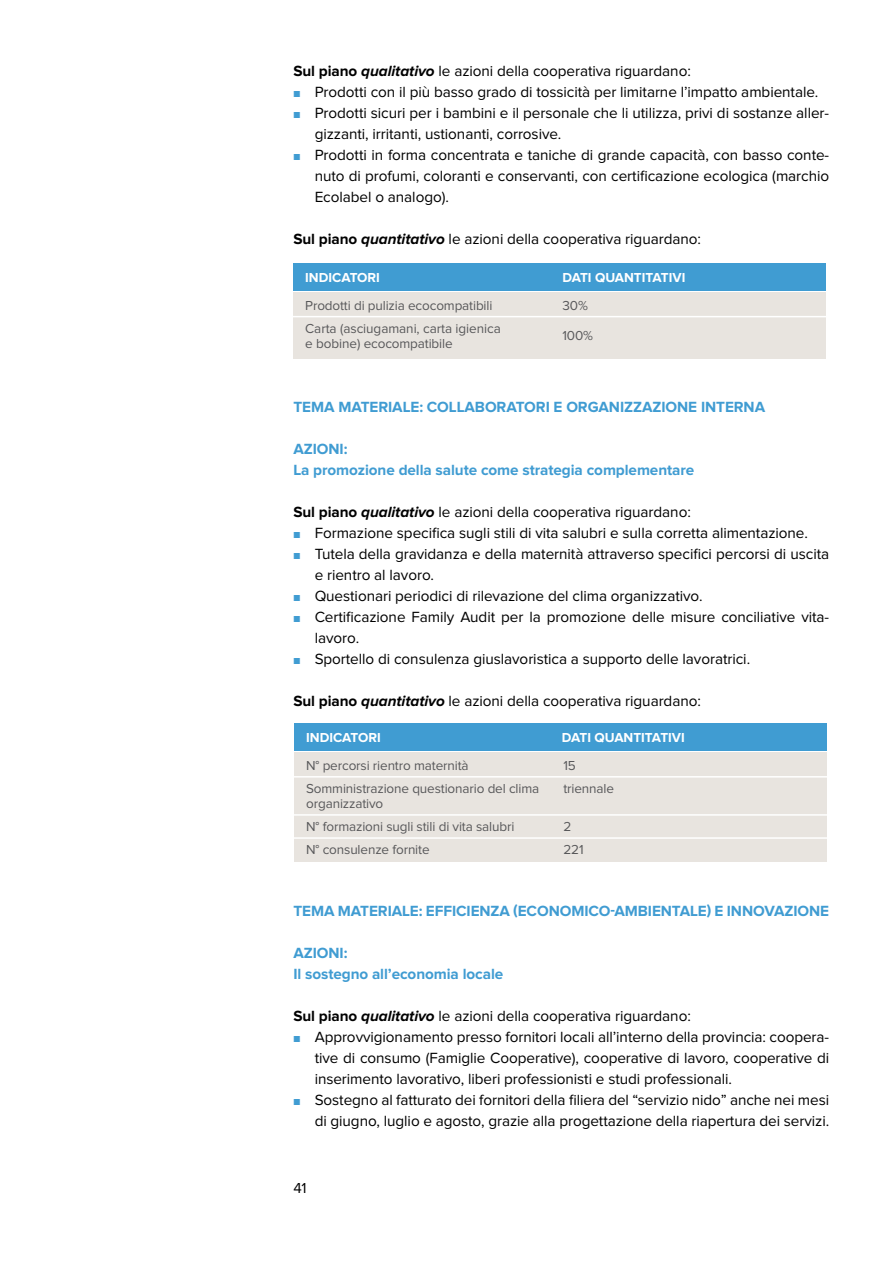
<style>
.page{position:relative;width:893px;height:1263px;background:#fff}
.page>*{position:absolute;margin:0;border:0;box-sizing:border-box;transform-origin:0 0}
.t1{font:15.3px/21px "Proxima Nova";letter-spacing:-.005em;color:#000}
.t2{font:700 15.3px/21px "Proxima Nova";letter-spacing:-.005em;color:#409cd2}
.t3{font:15px "Proxima Nova";color:#000}
.t4{font:13.5px/23.1px "Proxima Nova";letter-spacing:-.01em;color:#58585a}
.t5{font:700 13.5px "Proxima Nova";color:#fff}
.s1{font-weight:700}
.s2{font-weight:700;font-style:italic}
.s3{font-size:10.5px;color:#409cd2}
</style>
<div class="page">
<div style="left:294px;top:724px;width:533px;height:27px;background:#409cd2"></div>
<div style="left:294px;top:752px;width:533px;height:110px;background:#e8e4df"></div>
<hr style="left:293px;top:776px;width:539px;height:1px;background:#fff">
<hr style="left:293px;top:814px;width:539px;height:2px;background:#fff">
<hr style="left:293px;top:837px;width:539px;height:2px;background:#fff">
<div style="left:293px;top:263px;width:533px;height:28px;background:#409cd2"></div>
<div style="left:293px;top:292px;width:533px;height:67px;background:#e8e4df"></div>
<hr style="left:292px;top:316px;width:539px;height:1px;background:#fff">
<p class="t1" style="left:293px;top:61px;width:399px"><span class="s1">Sul piano</span> <span class="s2">qualitativo</span> le azioni della cooperativa riguardano:</p>
<p class="t1" style="left:293px;top:82px;width:526px"><span class="s3">■</span> Prodotti con il più basso grado di tossicità per limitarne l’impatto ambientale.</p>
<p class="t1" style="left:315px;top:103px;width:516px;text-indent:-21px"><span class="s3">■</span> Prodotti sicuri per i bambini e il personale che li utilizza, privi di sostanze aller&shy;gizzanti, irritanti, ustionanti, corrosive.</p>
<p class="t1" style="left:315px;top:145px;width:516px;text-align:justify;text-indent:-21px"><span class="s3">■</span> Prodotti in forma concentrata e taniche di grande capacità, con basso conte&shy;nuto di profumi, coloranti e conservanti, con certificazione ecologica (marchio Ecolabel o analogo).</p>
<p class="t1" style="left:293px;top:229px;width:409px"><span class="s1">Sul piano</span> <span class="s2">quantitativo</span> le azioni della cooperativa riguardano:</p>
<p class="t5" style="left:305px;top:271px;width:76px">INDICATORI</p>
<p class="t5" style="left:562px;top:271px;width:124px">DATI QUANTITATIVI</p>
<p class="t4" style="left:305px;top:294px;width:189px">Prodotti di pulizia ecocompatibili</p>
<p class="t4" style="left:562px;top:294px;width:27px">30%</p>
<p class="t4" style="left:305px;top:317px;width:197px">Carta (asciugamani, carta igienica</p>
<p class="t4" style="left:562px;top:325px;width:32px">100%</p>
<p class="t4" style="left:305px;top:332px;width:149px">e bobine) ecocompatibile</p>
<p class="t2" style="left:293px;top:397px;width:473px">TEMA MATERIALE: COLLABORATORI E ORGANIZZAZIONE INTERNA</p>
<p class="t2" style="left:293px;top:439px;width:402px">AZIONI:<br>La promozione della salute come strategia complementare</p>
<p class="t1" style="left:293px;top:502px;width:399px"><span class="s1">Sul piano</span> <span class="s2">qualitativo</span> le azioni della cooperativa riguardano:</p>
<p class="t1" style="left:293px;top:523px;width:516px"><span class="s3">■</span> Formazione specifica sugli stili di vita salubri e sulla corretta alimentazione.</p>
<p class="t1" style="left:315px;top:544px;width:516px;text-indent:-21px"><span class="s3">■</span> Tutela della gravidanza e della maternità attraverso specifici percorsi di uscita e rientro al lavoro.</p>
<p class="t1" style="left:293px;top:586px;width:411px"><span class="s3">■</span> Questionari periodici di rilevazione del clima organizzativo.</p>
<p class="t1" style="left:315px;top:607px;width:516px;text-indent:-21px"><span class="s3">■</span> Certificazione Family Audit per la promozione delle misure conciliative vita&shy;lavoro.</p>
<p class="t1" style="left:293px;top:649px;width:458px"><span class="s3">■</span> Sportello di consulenza giuslavoristica a supporto delle lavoratrici.</p>
<p class="t1" style="left:293px;top:691px;width:409px"><span class="s1">Sul piano</span> <span class="s2">quantitativo</span> le azioni della cooperativa riguardano:</p>
<p class="t5" style="left:306px;top:732px;width:76px">INDICATORI</p>
<p class="t5" style="left:562px;top:732px;width:124px">DATI QUANTITATIVI</p>
<p class="t4" style="left:306px;top:754px;width:164px">N° percorsi rientro maternità</p>
<p class="t4" style="left:563px;top:754px;width:14px">15</p>
<p class="t4" style="left:306px;top:777px;width:235px">Somministrazione questionario del clima</p>
<p class="t4" style="left:563px;top:777px;width:52px">triennale</p>
<p class="t4" style="left:306px;top:792px;width:210px">organizzativo<br>N° formazioni sugli stili di vita salubri</p>
<p class="t4" style="left:563px;top:815px;width:9px">2</p>
<p class="t4" style="left:306px;top:838px;width:125px">N° consulenze fornite</p>
<p class="t4" style="left:563px;top:838px;width:22px">221</p>
<p class="t2" style="left:293px;top:901px;width:537px">TEMA MATERIALE: EFFICIENZA (ECONOMICO-AMBIENTALE) E INNOVAZIONE</p>
<p class="t2" style="left:293px;top:943px;width:211px">AZIONI:<br>Il sostegno all’economia locale</p>
<p class="t1" style="left:293px;top:1006px;width:399px"><span class="s1">Sul piano</span> <span class="s2">qualitativo</span> le azioni della cooperativa riguardano:</p>
<p class="t1" style="left:315px;top:1027px;width:516px;text-align:justify;text-indent:-21px"><span class="s3">■</span> Approvvigionamento presso fornitori locali all’interno della provincia: coopera&shy;tive di consumo (Famiglie Cooperative), cooperative di lavoro, cooperative di inserimento lavorativo, liberi professionisti e studi professionali.</p>
<p class="t1" style="left:293px;top:1090px;width:537px;text-align:right"><span class="s3">■</span> Sostegno al fatturato dei fornitori della filiera del “servizio nido” anche nei mesi di giugno, luglio e agosto, grazie alla progettazione della riapertura dei servizi.</p>
<p class="t3" style="left:293px;top:1181px;width:15px">41</p>
</div>
